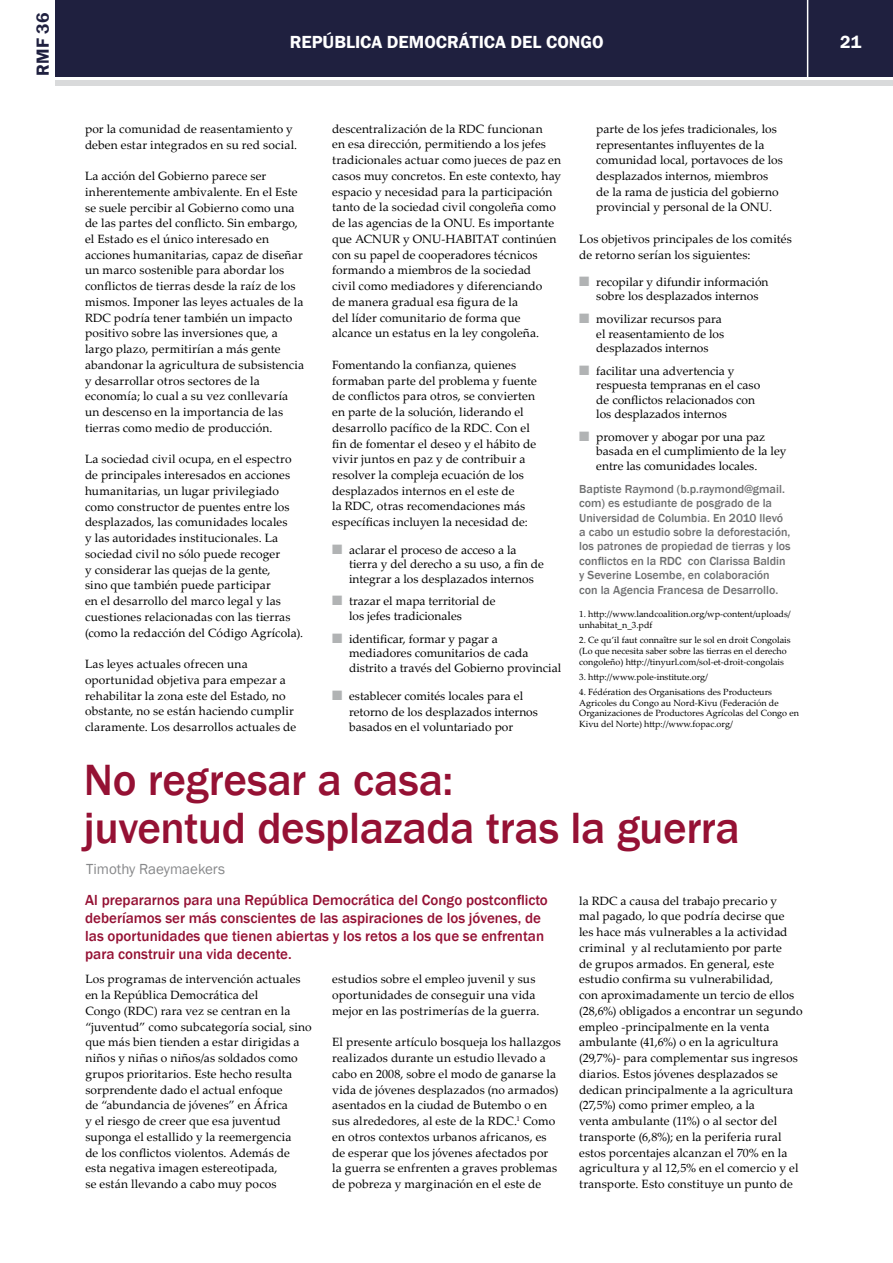
<style>
.page{position:relative;width:893px;height:1263px;background:#fff}
.page>*{position:absolute;margin:0;border:0;box-sizing:border-box;transform-origin:0 0}
.t1{font:500 45px/48px "Franklin Gothic";letter-spacing:-.01em;color:#951134}
.t2{font:600 18px "Franklin Gothic";color:#fff}
.t3{font:600 18px "Franklin Gothic";color:#1f203f}
.t4{font:500 15px/18px "Franklin Gothic";color:#951134}
.t5{font:15px "Franklin Gothic";color:#87888a}
.t6{font:12px/15.8px "Palatino Linotype";letter-spacing:.005em;color:#000}
.t7{font:500 12px/14.4px "Franklin Gothic";color:#707172}
.t8{font:9px/10.8px "Palatino Linotype";color:#000}
.s1{color:#b1b3b4}
</style>
<div class="page">
<div style="left:56px;top:0;width:837px;height:77px;background:#1f203f"></div>
<div style="left:56px;top:80px;width:837px;height:5px;background:#d9dadb"></div>
<hr style="left:807px;top:0;width:1px;height:78px;background:#fff">
<h2 class="t3" style="left:32px;top:76px;width:64px;rotate:-90deg">RMF 36</h2>
<h2 class="t2" style="left:290px;top:31px;width:315px">REPÚBLICA DEMOCRÁTICA DEL CONGO</h2>
<h2 class="t2" style="left:840px;top:31px;width:22px">21</h2>
<p class="t6" style="left:332px;top:120px;width:231px">descentralización de la RDC funcionan<br>en esa dirección, permitiendo a los jefes tradicionales actuar como jueces de paz en casos muy concretos. En este contexto, hay espacio y necesidad para la participación tanto de la sociedad civil congoleña como de las agencias de la ONU. Es importante que ACNUR y ONU-HABITAT continúen con su papel de cooperadores técnicos formando a miembros de la sociedad<br>civil como mediadores y diferenciando<br>de manera gradual esa figura de la<br>del líder comunitario de forma que alcance un estatus en la ley congoleña.</p>
<p class="t6" style="left:332px;top:356px;width:206px">Fomentando la confianza, quienes formaban parte del problema y fuente de conflictos para otros, se convierten en parte de la solución, liderando el desarrollo pacífico de la RDC. Con el fin de fomentar el deseo y el hábito de vivir juntos en paz y de contribuir a resolver la compleja ecuación de los desplazados internos en el este de<br>la RDC, otras recomendaciones más específicas incluyen la necesidad de:</p>
<p class="t6" style="left:349px;top:542px;width:196px;line-height:14.4px;text-indent:-17px"><span class="s1">■</span> aclarar el proceso de acceso a la tierra y del derecho a su uso, a fin de integrar a los desplazados internos</p>
<p class="t6" style="left:349px;top:594px;width:148px;line-height:14.4px;text-indent:-17px"><span class="s1">■</span> trazar el mapa territorial de los jefes tradicionales</p>
<p class="t6" style="left:349px;top:631px;width:214px;line-height:14.4px;text-indent:-17px"><span class="s1">■</span> identificar, formar y pagar a mediadores comunitarios de cada distrito a través del Gobierno provincial</p>
<p class="t6" style="left:349px;top:687px;width:190px;text-indent:-17px"><span class="s1">■</span> establecer comités locales para el retorno de los desplazados internos basados en el voluntariado por</p>
<p class="t6" style="left:596px;top:120px;width:188px">parte de los jefes tradicionales, los representantes influyentes de la comunidad local, portavoces de los desplazados internos, miembros de la rama de justicia del gobierno provincial y personal de la ONU.</p>
<p class="t6" style="left:579px;top:231px;width:214px">Los objetivos principales de los comités de retorno serían los siguientes:</p>
<p class="t6" style="left:579px;top:274px;width:191px;line-height:14.4px;text-align:center"><span class="s1">■</span> recopilar y difundir información sobre los desplazados internos</p>
<p class="t6" style="left:596px;top:311px;width:129px;line-height:14.4px;text-indent:-17px"><span class="s1">■</span> movilizar recursos para el reasentamiento de los desplazados internos</p>
<p class="t6" style="left:596px;top:363px;width:165px;line-height:14.4px;text-indent:-17px"><span class="s1">■</span> facilitar una advertencia y respuesta tempranas en el caso de conflictos relacionados con los desplazados internos</p>
<p class="t6" style="left:596px;top:429px;width:192px;line-height:14.4px;text-indent:-17px"><span class="s1">■</span> promover y abogar por una paz basada en el cumplimiento de la ley entre las comunidades locales.</p>
<p class="t7" style="left:579px;top:482px;width:213px">Baptiste Raymond (b.p.raymond@gmail. com) es estudiante de posgrado de la Universidad de Columbia. En 2010 llevó a cabo un estudio sobre la deforestación, los patrones de propiedad de tierras y los conflictos en la RDC con Clarissa Baldin y Severine Losembe, en colaboración con la Agencia Francesa de Desarrollo.</p>
<p class="t8" style="left:579px;top:608px;width:213px">1. http://www.landcoalition.org/wp-content/uploads/ unhabitat_n_3.pdf</p>
<p class="t8" style="left:579px;top:634px;width:213px">2. Ce qu’il faut connaître sur le sol en droit Congolais (Lo que necesita saber sobre las tierras en el derecho congoleño) http://tinyurl.com/sol-et-droit-congolais</p>
<p class="t8" style="left:579px;top:671px;width:130px">3. http://www.pole-institute.org/</p>
<p class="t8" style="left:579px;top:686px;width:221px">4. Fédération des Organisations des Producteurs Agricoles du Congo au Nord-Kivu (Federación de Organizaciones de Productores Agrícolas del Congo en Kivu del Norte) http://www.fopac.org/</p>
<h1 class="t1" style="left:84px;top:756px;width:657px">No regresar a casa:<br>juventud desplazada tras la guerra</h1>
<p class="t5" style="left:86px;top:859px;width:140px">Timothy Raeymaekers</p>
<p class="t6" style="left:85px;top:120px;width:214px">por la comunidad de reasentamiento y deben estar integrados en su red social.</p>
<p class="t6" style="left:85px;top:168px;width:221px">La acción del Gobierno parece ser inherentemente ambivalente. En el Este se suele percibir al Gobierno como una de las partes del conflicto. Sin embargo, el Estado es el único interesado en acciones humanitarias, capaz de diseñar un marco sostenible para abordar los conflictos de tierras desde la raíz de los mismos. Imponer las leyes actuales de la RDC podría tener también un impacto positivo sobre las inversiones que, a largo plazo, permitirían a más gente abandonar la agricultura de subsistencia y desarrollar otros sectores de la economía; lo cual a su vez conllevaría un descenso en la importancia de las tierras como medio de producción.</p>
<p class="t6" style="left:85px;top:451px;width:220px">La sociedad civil ocupa, en el espectro de principales interesados en acciones humanitarias, un lugar privilegiado como constructor de puentes entre los desplazados, las comunidades locales<br>y las autoridades institucionales. La sociedad civil no sólo puede recoger<br>y considerar las quejas de la gente,<br>sino que también puede participar<br>en el desarrollo del marco legal y las cuestiones relacionadas con las tierras (como la redacción del Código Agrícola).</p>
<p class="t6" style="left:85px;top:656px;width:213px">Las leyes actuales ofrecen una oportunidad objetiva para empezar a rehabilitar la zona este del Estado, no obstante, no se están haciendo cumplir claramente. Los desarrollos actuales de</p>
<p class="t4" style="left:85px;top:891px;width:464px">Al prepararnos para una República Democrática del Congo postconflicto deberíamos ser más conscientes de las aspiraciones de los jóvenes, de las oportunidades que tienen abiertas y los retos a los que se enfrentan para construir una vida decente.</p>
<p class="t6" style="left:85px;top:971px;width:228px">Los programas de intervención actuales en la República Democrática del<br>Congo (RDC) rara vez se centran en la “juventud” como subcategoría social, sino que más bien tienden a estar dirigidas a niños y niñas o niños/as soldados como grupos prioritarios. Este hecho resulta sorprendente dado el actual enfoque<br>de “abundancia de jóvenes” en África<br>y el riesgo de creer que esa juventud suponga el estallido y la reemergencia<br>de los conflictos violentos. Además de esta negativa imagen estereotipada,<br>se están llevando a cabo muy pocos</p>
<p class="t6" style="left:332px;top:971px;width:209px">estudios sobre el empleo juvenil y sus oportunidades de conseguir una vida mejor en las postrimerías de la guerra.</p>
<p class="t6" style="left:332px;top:1034px;width:230px">El presente artículo bosqueja los hallazgos realizados durante un estudio llevado a cabo en 2008, sobre el modo de ganarse la vida de jóvenes desplazados (no armados) asentados en la ciudad de Butembo o en sus alrededores, al este de la RDC.<sup>1</sup> Como en otros contextos urbanos africanos, es de esperar que los jóvenes afectados por<br>la guerra se enfrenten a graves problemas de pobreza y marginación en el este de</p>
<p class="t6" style="left:579px;top:892px;width:225px">la RDC a causa del trabajo precario y<br>mal pagado, lo que podría decirse que<br>les hace más vulnerables a la actividad criminal y al reclutamiento por parte<br>de grupos armados. En general, este estudio confirma su vulnerabilidad,<br>con aproximadamente un tercio de ellos (28,6%) obligados a encontrar un segundo empleo -principalmente en la venta ambulante (41,6%) o en la agricultura (29,7%)- para complementar sus ingresos diarios. Estos jóvenes desplazados se dedican principalmente a la agricultura (27,5%) como primer empleo, a la<br>venta ambulante (11%) o al sector del transporte (6,8%); en la periferia rural estos porcentajes alcanzan el 70% en la agricultura y al 12,5% en el comercio y el transporte. Esto constituye un punto de</p>
</div>
